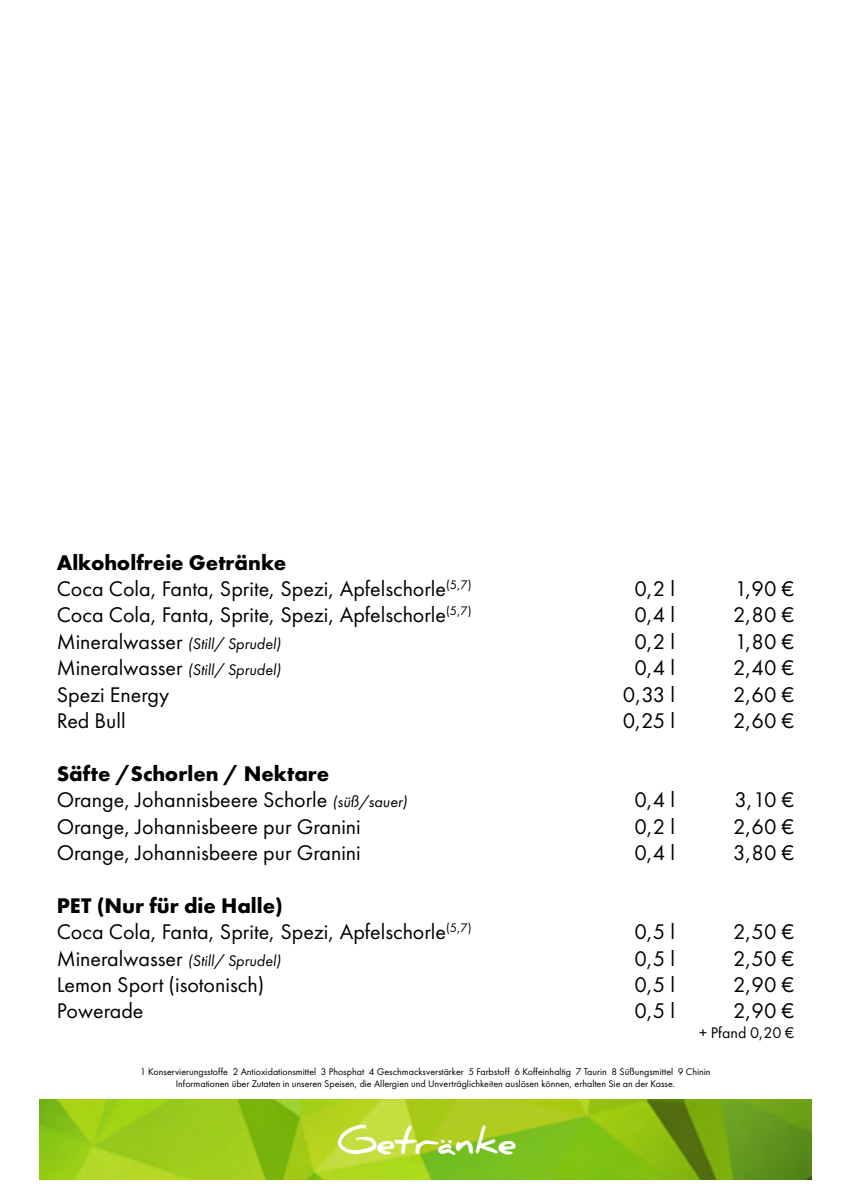
<style>
.page{position:relative;width:851px;height:1202px;background:#fff}
.page>*{position:absolute;margin:0;border:0;box-sizing:border-box;transform-origin:0 0}
.t1{font:700 36px "Daniel";color:#fff}
.t2{font:22px/26.4px "Futura PT";color:#000}
.t3{font:italic 16px/26.4px "Futura PT";color:#000}
.t4{font:16px "Futura PT";color:#000}
.t5{font:10px/12px "Futura PT";color:#000;text-align:center}
.s1{font-weight:700}
.s2{font-style:normal;font-size:22px}
.s3{font-style:italic;font-size:16px}
</style>
<div class="page">
<img style="left:40px;top:1100px;width:771px;height:79px">
<p class="t2" style="left:57px;top:549px;width:416px"><span class="s1">Alkoholfreie Getränke<br></span>Coca Cola, Fanta, Sprite, Spezi, Apfelschorle<sup>(5,7)<br></sup>Coca Cola, Fanta, Sprite, Spezi, Apfelschorle<sup>(5,7)</sup></p>
<p class="t3" style="left:57px;top:630px;width:226px"><span class="s2">Mineralwasser</span> (Still/ Sprudel)<br><span class="s2">Mineralwasser</span> (Still/ Sprudel)</p>
<p class="t2" style="left:57px;top:681px;width:114px">Spezi Energy<br>Red Bull</p>
<p class="t2" style="left:57px;top:760px;width:352px"><span class="s1">Säfte /Schorlen / Nektare </span>Orange, Johannisbeere Schorle <span class="s3">(süß/sauer)<br></span>Orange, Johannisbeere pur Granini Orange, Johannisbeere pur Granini</p>
<p class="t2" style="left:57px;top:892px;width:416px"><span class="s1">PET (Nur für die Halle)<br></span>Coca Cola, Fanta, Sprite, Spezi, Apfelschorle<sup>(5,7)</sup></p>
<p class="t3" style="left:57px;top:947px;width:226px"><span class="s2">Mineralwasser</span> (Still/ Sprudel)</p>
<p class="t2" style="left:57px;top:971px;width:209px">Lemon Sport (isotonisch)<br>Powerade</p>
<p class="t2" style="left:622px;top:575px;width:54px;text-align:center">0,2 l<br>0,4 l<br>0,2 l<br>0,4 l<br>0,33 l<br>0,25 l</p>
<p class="t2" style="left:733px;top:575px;width:63px;text-align:justify">1,90 € 2,80 € 1,80 € 2,40 € 2,60 € 2,60 €</p>
<p class="t2" style="left:634px;top:787px;width:42px;text-align:justify">0,4 l 0,2 l 0,4 l</p>
<p class="t2" style="left:733px;top:787px;width:63px;text-align:justify">3,10 € 2,60 € 3,80 €</p>
<p class="t2" style="left:634px;top:919px;width:42px;text-align:justify">0,5 l 0,5 l 0,5 l 0,5 l</p>
<p class="t2" style="left:733px;top:919px;width:63px;text-align:justify">2,50 € 2,50 € 2,90 € 2,90 €</p>
<p class="t4" style="left:699px;top:1023px;width:97px">+ Pfand 0,20 €</p>
<p class="t5" style="left:140px;top:1065px;width:571px">1 Konservierungsstoffe 2 Antioxidationsmittel 3 Phosphat 4 Geschmacksverstärker 5 Farbstoff 6 Koffeinhaltig 7 Taurin 8 Süßungsmittel 9 Chinin<br>Informationen über Zutaten in unseren Speisen, die Allergien und Unverträglichkeiten auslösen können, erhalten Sie an der Kasse.</p>
<h1 class="t1" style="left:337px;top:1121px;width:180px">Getränke</h1>
</div>
